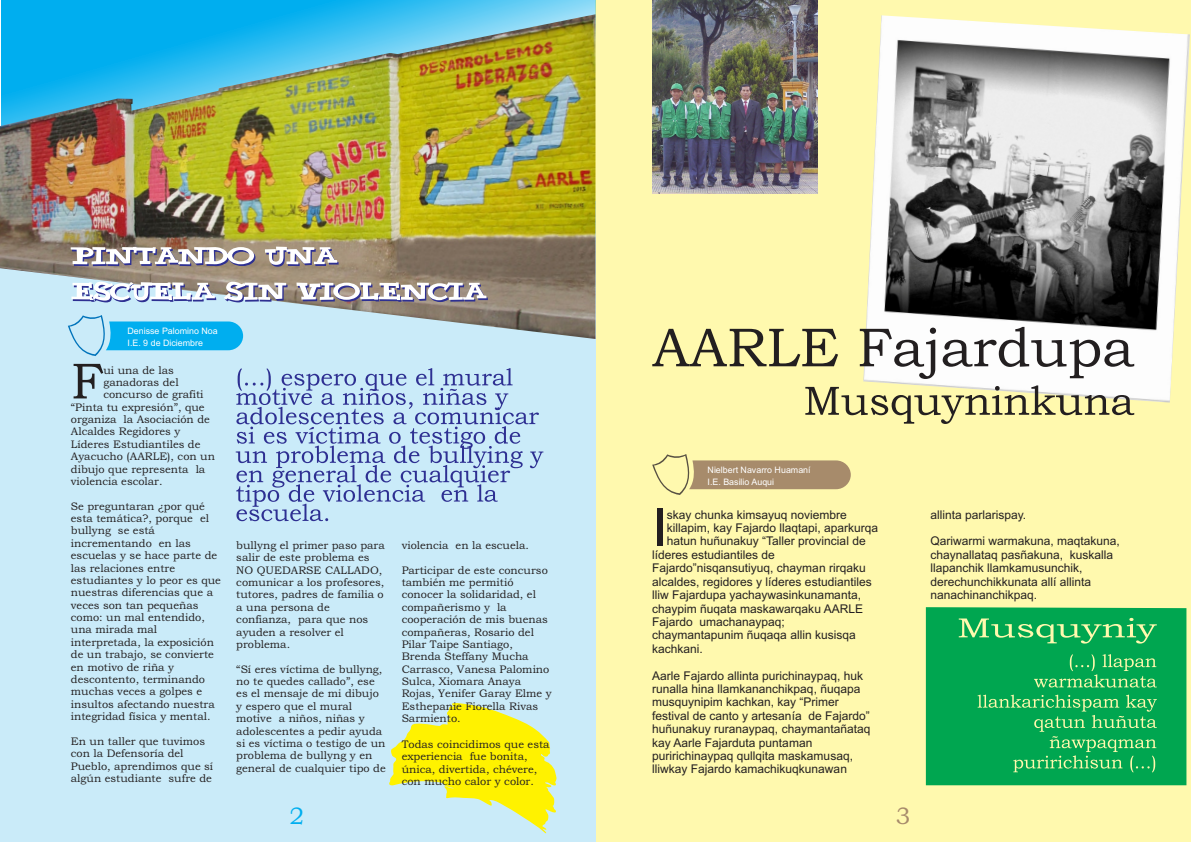
<style>
.page{position:relative;width:1191px;height:842px;background:#fff}
.page>*{position:absolute;margin:0;border:0;box-sizing:border-box;transform-origin:0 0}
.t1{font:52.6px "Arial";color:#231f20}
.t2{font:50.8px "Bookman Old Style";color:#231f20}
.t3{font:24px "Bookman Old Style";color:#00aeef}
.t4{font:24px "Bookman Old Style";color:#a78b6b}
.t5{font:12px/13.4px "Arial";color:#231f20}
.t6{font:11px/12.4px "Bookman Old Style";color:#231f20}
.t7{font:8.9px/12.1px "Arial";color:#fff}
</style>
<div class="page">
<div style="left:595px;top:0;width:596px;height:842px;background:#fff9ae"></div>
<img style="left:863px;top:15px;width:327px;height:388px">
<img style="left:652px;top:0;width:165px;height:193px">
<div style="left:0;top:202px;width:595px;height:640px;background:#caebf9"></div>
<svg style="left:1px;top:0;width:594px;height:14px;background:#22b8f0"></svg>
<img style="left:0;top:14px;width:595px;height:325px">
<svg style="left:236px;top:368px;width:307px;height:153px"></svg>
<svg style="left:68px;top:315px;width:175px;height:41px"></svg>
<svg style="left:71px;top:247px;width:417px;height:55px;background:#a8a09e"></svg>
<svg style="left:389px;top:703px;width:167px;height:131px"></svg>
<svg style="left:652px;top:454px;width:198px;height:41px"></svg>
<svg style="left:805px;top:385px;width:329px;height:39px"></svg>
<svg style="left:652px;top:327px;width:482px;height:52px"></svg>
<div style="left:926px;top:607px;width:260px;height:178px;background:#00a650"></div>
<svg style="left:958px;top:618px;width:198px;height:26px;background:#34b663"></svg>
<svg style="left:977px;top:654px;width:179px;height:118px;background:#1caf5a"></svg>
<p class="t7" style="left:127px;top:326px;width:92px">Denisse Palomino Noa<br>I.E. 9 de Diciembre</p>
<h2 class="t2" style="left:71px;top:362px;width:34px">F</h2>
<p class="t6" style="left:103px;top:365px;width:72px">ui una de las</p>
<p class="t6" style="left:103px;top:377px;width:77px">ganadoras del</p>
<p class="t6" style="left:103px;top:389px;width:102px">concurso de grafiti</p>
<p class="t6" style="left:71px;top:402px;width:135px">“Pinta tu expresión”, que</p>
<p class="t6" style="left:71px;top:414px;width:141px">organiza la Asociación de</p>
<p class="t6" style="left:71px;top:426px;width:111px">Alcaldes Regidores y</p>
<p class="t6" style="left:71px;top:439px;width:131px">Líderes Estudiantiles de</p>
<p class="t6" style="left:71px;top:451px;width:146px">Ayacucho (AARLE), con un</p>
<p class="t6" style="left:71px;top:464px;width:136px">dibujo que representa la</p>
<p class="t6" style="left:71px;top:476px;width:93px">violencia escolar.</p>
<p class="t6" style="left:71px;top:501px;width:152px">Se preguntaran ¿por qué esta temática?, porque el bullyng se está incrementando en las escuelas y se hace parte de las relaciones entre estudiantes y lo peor es que nuestras diferencias que a veces son tan pequeñas como: un mal entendido, una mirada mal interpretada, la exposición de un trabajo, se convierte en motivo de riña y descontento, terminando muchas veces a golpes e insultos afectando nuestra integridad física y mental.</p>
<p class="t6" style="left:71px;top:736px;width:144px">En un taller que tuvimos con la Defensoría del<br>Pueblo, aprendimos que sí algún estudiante sufre de</p>
<p class="t6" style="left:236px;top:540px;width:150px">bullyng el primer paso para salir de este problema es<br>NO QUEDARSE CALLADO, comunicar a los profesores, tutores, padres de familia o a una persona de confianza, para que nos ayuden a resolver el problema.</p>
<p class="t6" style="left:236px;top:664px;width:151px">“Sí eres víctima de bullyng, no te quedes callado”, ese es el mensaje de mi dibujo y espero que el mural motive a niños, niñas y adolescentes a pedir ayuda si es víctima o testigo de un problema de bullyng y en general de cualquier tipo de</p>
<h3 class="t3" style="left:289px;top:807px;width:16px">2</h3>
<p class="t6" style="left:402px;top:540px;width:129px">violencia en la escuela.</p>
<p class="t6" style="left:402px;top:565px;width:152px">Participar de este concurso también me permitió conocer la solidaridad, el compañerismo y la cooperación de mis buenas compañeras, Rosario del<br>Pilar Taipe Santiago,<br>Brenda Steffany Mucha<br>Carrasco, Vanesa Palomino<br>Sulca, Xiomara Anaya<br>Rojas, Yenifer Garay Elme y<br>Esthepanie Fiorella Rivas<br>Sarmiento.</p>
<p class="t6" style="left:402px;top:739px;width:149px">Todas coincidimos que esta experiencia fue bonita, única, divertida, chévere, con mucho calor y color.</p>
<p class="t7" style="left:707px;top:464px;width:105px">Nielbert Navarro Huamaní<br>I.E. Basilio Auqui</p>
<h1 class="t1" style="left:652px;top:507px;width:16px">I</h1>
<p class="t5" style="left:667px;top:509px;width:213px">skay chunka kimsayuq noviembre killapim, kay Fajardo llaqtapi, aparkurqa</p>
<p class="t5" style="left:652px;top:536px;width:221px;text-indent:15px">hatun huñunakuy “Taller provincial de líderes estudiantiles de Fajardo”nisqansutiyuq, chayman rirqaku alcaldes, regidores y líderes estudiantiles lliw Fajardupa yachaywasinkunamanta, chaypim ñuqata maskawarqaku AARLE Fajardo umachanaypaq; chaymantapunim ñuqaqa allin kusisqa kachkani.</p>
<p class="t5" style="left:652px;top:670px;width:220px">Aarle Fajardo allinta purichinaypaq, huk runalla hina llamkananchikpaq, ñuqapa musquynipim kachkan, kay “Primer festival de canto y artesanía de Fajardo” huñunakuy ruranaypaq, chaymantañataq kay Aarle Fajarduta puntaman puririchinaypaq qullqita maskamusaq, lliwkay Fajardo kamachikuqkunawan</p>
<h3 class="t4" style="left:895px;top:807px;width:16px">3</h3>
<p class="t5" style="left:930px;top:509px;width:97px">allinta parlarispay.</p>
<p class="t5" style="left:930px;top:536px;width:191px">Qariwarmi warmakuna, maqtakuna, chaynallataq pasñakuna, kuskalla llapanchik llamkamusunchik, derechunchikkunata allí allinta nanachinanchikpaq.</p>
</div>
